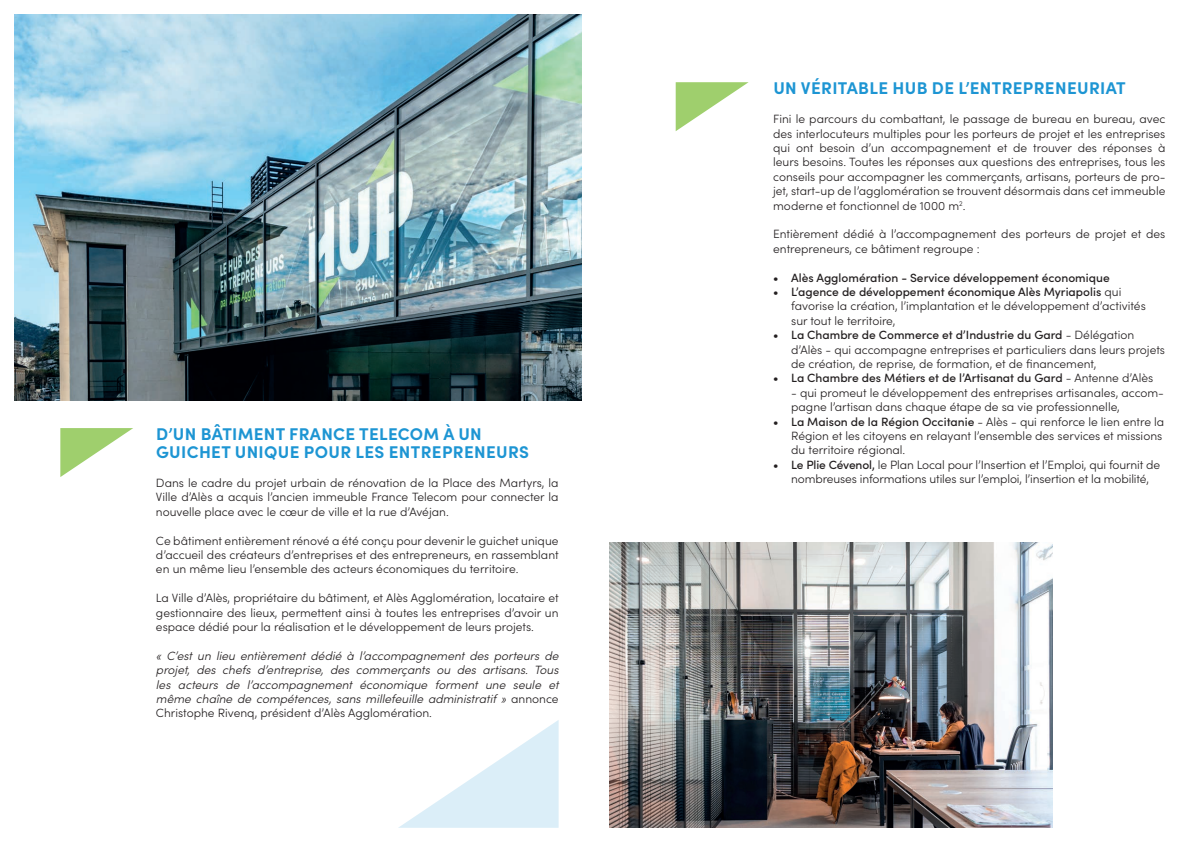
<style>
.page{position:relative;width:1191px;height:842px;background:#fff}
.page>*{position:absolute;margin:0;border:0;box-sizing:border-box;transform-origin:0 0}
.t1{font:700 17px/18px "Sofia Pro";letter-spacing:.02em;color:#1d95d3}
.t2{font:300 12px/14.4px "Sofia Pro";color:#231f20}
.t3{font:italic 300 12px/14.4px "Sofia Pro";color:#231f20;text-align:justify}
.t4{font:500 12px "Sofia Pro";color:#231f20}
.s1{font-style:normal}
.s2{font-weight:500}
.s3{font-weight:300}
</style>
<div class="page">
<img style="left:14px;top:14px;width:567px;height:387px">
<svg style="left:60px;top:428px;width:73px;height:49px"></svg>
<svg style="left:398px;top:720px;width:160px;height:108px"></svg>
<svg style="left:675px;top:82px;width:73px;height:49px"></svg>
<img style="left:609px;top:542px;width:443px;height:286px">
<h1 class="t1" style="left:156px;top:424px;width:374px">D’UN BÂTIMENT FRANCE TELECOM À UN<br>GUICHET UNIQUE POUR LES ENTREPRENEURS</h1>
<p class="t2" style="left:156px;top:475px;width:404px;text-align:justify">Dans le cadre du projet urbain de rénovation de la Place des Martyrs, la Ville d’Alès a acquis l’ancien immeuble France Telecom pour connecter la nouvelle place avec le cœur de ville et la rue d’Avéjan.</p>
<p class="t2" style="left:156px;top:533px;width:404px;text-align:justify">Ce bâtiment entièrement rénové a été conçu pour devenir le guichet unique d’accueil des créateurs d’entreprises et des entrepreneurs, en rassemblant en un même lieu l’ensemble des acteurs économiques du territoire.</p>
<p class="t2" style="left:156px;top:590px;width:404px;text-align:justify">La Ville d’Alès, propriétaire du bâtiment, et Alès Agglomération, locataire et gestionnaire des lieux, permettent ainsi à toutes les entreprises d’avoir un espace dédié pour la réalisation et le développement de leurs projets.</p>
<p class="t3" style="left:156px;top:648px;width:404px">« C’est un lieu entièrement dédié à l’accompagnement des porteurs de projet, des chefs d’entreprise, des commerçants ou des artisans. Tous les acteurs de l’accompagnement économique forment une seule et même chaîne de compétences, sans millefeuille administratif » <span class="s1">annonce Christophe Rivenq, président d’Alès Agglomération.</span></p>
<h1 class="t1" style="left:773px;top:78px;width:354px">UN VÉRITABLE HUB DE L’ENTREPRENEURIAT</h1>
<p class="t2" style="left:773px;top:111px;width:394px;text-align:justify">Fini le parcours du combattant, le passage de bureau en bureau, avec des interlocuteurs multiples pour les porteurs de projet et les entreprises qui ont besoin d’un accompagnement et de trouver des réponses à leurs besoins. Toutes les réponses aux questions des entreprises, tous les conseils pour accompagner les commerçants, artisans, porteurs de pro&shy;jet, start-up de l’agglomération se trouvent désormais dans cet immeuble moderne et fonctionnel de 1000 m<sup>2</sup>.</p>
<p class="t2" style="left:773px;top:226px;width:394px">Entièrement dédié à l’accompagnement des porteurs de projet et des entrepreneurs, ce bâtiment regroupe :</p>
<p class="t4" style="left:773px;top:268px;width:338px">• Alès Agglomération - Service développement économique</p>
<p class="t2" style="left:791px;top:284px;width:356px;text-indent:-18px"><span class="s2">• L’agence de développement économique Alès Myriapolis</span> qui favorise la création, l’implantation et le développement d’activités sur tout le territoire,</p>
<p class="t2" style="left:791px;top:327px;width:375px;text-indent:-18px"><span class="s2">• La Chambre de Commerce et d’Industrie du Gard</span> - Délégation d’Alès - qui accompagne entreprises et particuliers dans leurs projets de création, de reprise, de formation, et de financement,</p>
<p class="t4" style="left:773px;top:369px;width:382px">• La Chambre des Métiers et de l’Artisanat du Gard <span class="s3">- Antenne d’Alès</span></p>
<p class="t2" style="left:791px;top:385px;width:374px">- qui promeut le développement des entreprises artisanales, accom&shy;pagne l’artisan dans chaque étape de sa vie professionnelle,</p>
<p class="t2" style="left:791px;top:413px;width:374px;text-indent:-18px"><span class="s2">• La Maison de la Région Occitanie</span> - Alès - qui renforce le lien entre la<br>Région et les citoyens en relayant l’ensemble des services et missions du territoire régional.</p>
<p class="t2" style="left:773px;top:457px;width:388px;text-align:center"><span class="s2">• Le Plie Cévenol,</span> le Plan Local pour l’Insertion et l’Emploi, qui fournit de nombreuses informations utiles sur l’emploi, l’insertion et la mobilité,</p>
</div>
